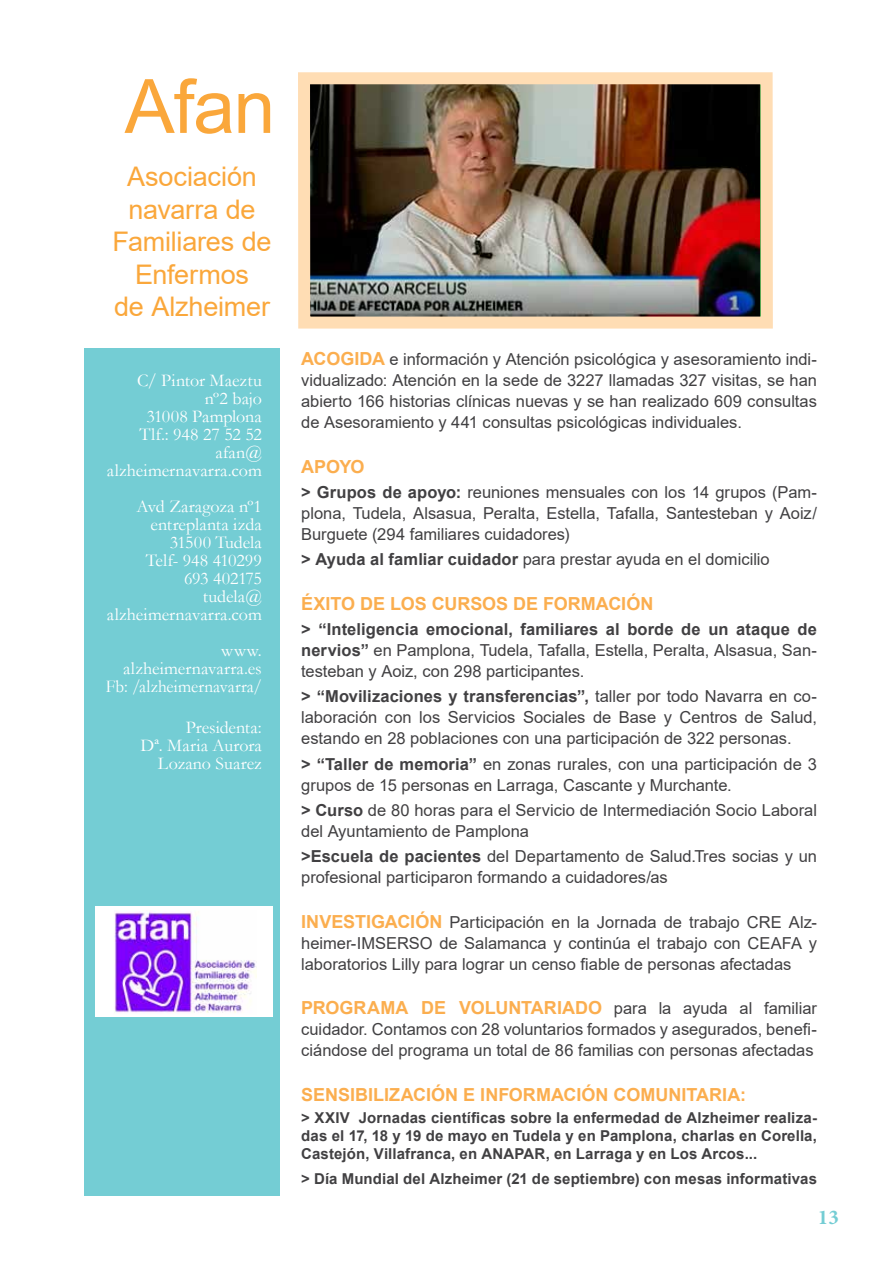
<style>
.page{position:relative;width:893px;height:1263px;background:#fff}
.page>*{position:absolute;margin:0;border:0;box-sizing:border-box;transform-origin:0 0}
.t1{font:75px "Arial";color:#faa73b}
.t2{font:27px/32.4px "Arial";letter-spacing:-.01em;color:#faa73b;text-align:center}
.t3{font:700 21px "Minion Pro";color:#74cdd4}
.t4{font:18px/18px "Garamond";color:#fff;text-align:right}
.t5{font:700 18px "Arial";color:#fbae4f}
.t6{font:16.5px/21px "Arial";color:#414042;text-align:justify}
.t7{font:700 15px/18px "Arial";letter-spacing:.01em;color:#414042;text-align:justify}
.s1{font-weight:700;font-size:18px;color:#fbae4f}
.s2{font-weight:700}
.s3{font-weight:400;font-size:16.5px;color:#414042}
</style>
<div class="page">
<div style="left:84px;top:292px;width:196px;height:903px;background:#74cdd4"></div>
<div style="left:96px;top:906px;width:177px;height:110px;background:#fff"></div>
<img style="left:114px;top:911px;width:142px;height:102px">
<div style="left:83px;top:78px;width:218px;height:270px;background:#fff"></div>
<img style="left:311px;top:85px;width:449px;height:231px">
<div style="left:298px;top:72px;width:475px;height:257px;border:12px solid #ffddb4"></div>
<h1 class="t1" style="left:125px;top:55px;width:152px">Afan</h1>
<h2 class="t2" style="left:113px;top:160px;width:161px">Asociación navarra de<br>Familiares de<br>Enfermos<br>de Alzheimer</h2>
<p class="t4" style="left:107px;top:371px;width:156px">C/ Pintor Maeztu<br>nº2 bajo<br>31008 Pamplona<br>Tlf.: 948 27 52 52 afan@ alzheimernavarra.com</p>
<p class="t4" style="left:107px;top:497px;width:156px">Avd Zaragoza nº1 entreplanta izda<br>31500 Tudela<br>Telf- 948 410299<br>693 402175<br>tudela@ alzheimernavarra.com</p>
<p class="t4" style="left:106px;top:641px;width:158px">www. alzheimernavarra.es<br>Fb: /alzheimernavarra/</p>
<p class="t4" style="left:140px;top:718px;width:123px">Presidenta:<br>Dª. Maria Aurora<br>Lozano Suarez</p>
<p class="t6" style="left:301px;top:349px;width:517px"><span class="s1">ACOGIDA</span> e información y Atención psicológica y asesoramiento indi&shy;vidualizado: Atención en la sede de 3227 llamadas 327 visitas, se han abierto 166 historias clínicas nuevas y se han realizado 609 consultas de Asesoramiento y 441 consultas psicológicas individuales.</p>
<p class="t5" style="left:301px;top:454px;width:65px">APOYO</p>
<p class="t6" style="left:301px;top:482px;width:517px"><span class="s2">&gt; Grupos de apoyo:</span> reuniones mensuales con los 14 grupos (Pam&shy;plona, Tudela, Alsasua, Peralta, Estella, Tafalla, Santesteban y Aoiz/ Burguete (294 familiares cuidadores)</p>
<p class="t6" style="left:301px;top:549px;width:470px"><span class="s2">&gt; Ayuda al famliar cuidador</span> para prestar ayuda en el domicilio</p>
<p class="t5" style="left:301px;top:591px;width:354px">ÉXITO DE LOS CURSOS DE FORMACIÓN</p>
<p class="t6" style="left:301px;top:619px;width:517px"><span class="s2">&gt; “Inteligencia emocional, familiares al borde de un ataque de nervios”</span> en Pamplona, Tudela, Tafalla, Estella, Peralta, Alsasua, San&shy;testeban y Aoiz, con 298 participantes.</p>
<p class="t6" style="left:301px;top:686px;width:517px"><span class="s2">&gt; “Movilizaciones y transferencias”,</span> taller por todo Navarra en co&shy;laboración con los Servicios Sociales de Base y Centros de Salud, estando en 28 poblaciones con una participación de 322 personas.</p>
<p class="t6" style="left:301px;top:753px;width:517px"><span class="s2">&gt; “Taller de memoria”</span> en zonas rurales, con una participación de 3 grupos de 15 personas en Larraga, Cascante y Murchante.</p>
<p class="t6" style="left:301px;top:799px;width:517px"><span class="s2">&gt; Curso</span> de 80 horas para el Servicio de Intermediación Socio Laboral del Ayuntamiento de Pamplona</p>
<p class="t6" style="left:301px;top:846px;width:517px"><span class="s2">&gt;Escuela de pacientes</span> del Departamento de Salud.Tres socias y un profesional participaron formando a cuidadores/as</p>
<p class="t6" style="left:301px;top:911px;width:517px"><span class="s1">INVESTIGACIÓN</span> Participación en la Jornada de trabajo CRE Alz&shy;heimer-IMSERSO de Salamanca y continúa el trabajo con CEAFA y laboratorios Lilly para lograr un censo fiable de personas afectadas</p>
<p class="t5" style="left:301px;top:995px;width:517px">PROGRAMA DE VOLUNTARIADO <span class="s3">para la ayuda al familiar</span></p>
<p class="t6" style="left:301px;top:1019px;width:517px">cuidador. Contamos con 28 voluntarios formados y asegurados, benefi&shy;ciándose del programa un total de 86 familias con personas afectadas</p>
<p class="t5" style="left:301px;top:1082px;width:446px">SENSIBILIZACIÓN E INFORMACIÓN COMUNITARIA:</p>
<p class="t7" style="left:301px;top:1109px;width:517px">&gt; XXIV Jornadas científicas sobre la enfermedad de Alzheimer realiza&shy;das el 17, 18 y 19 de mayo en Tudela y en Pamplona, charlas en Corella, Castejón, Villafranca, en ANAPAR, en Larraga y en Los Arcos...</p>
<p class="t7" style="left:301px;top:1170px;width:517px">&gt; Día Mundial del Alzheimer (21 de septiembre) con mesas informativas</p>
<p class="t3" style="left:818px;top:1203px;width:22px">13</p>
</div>
